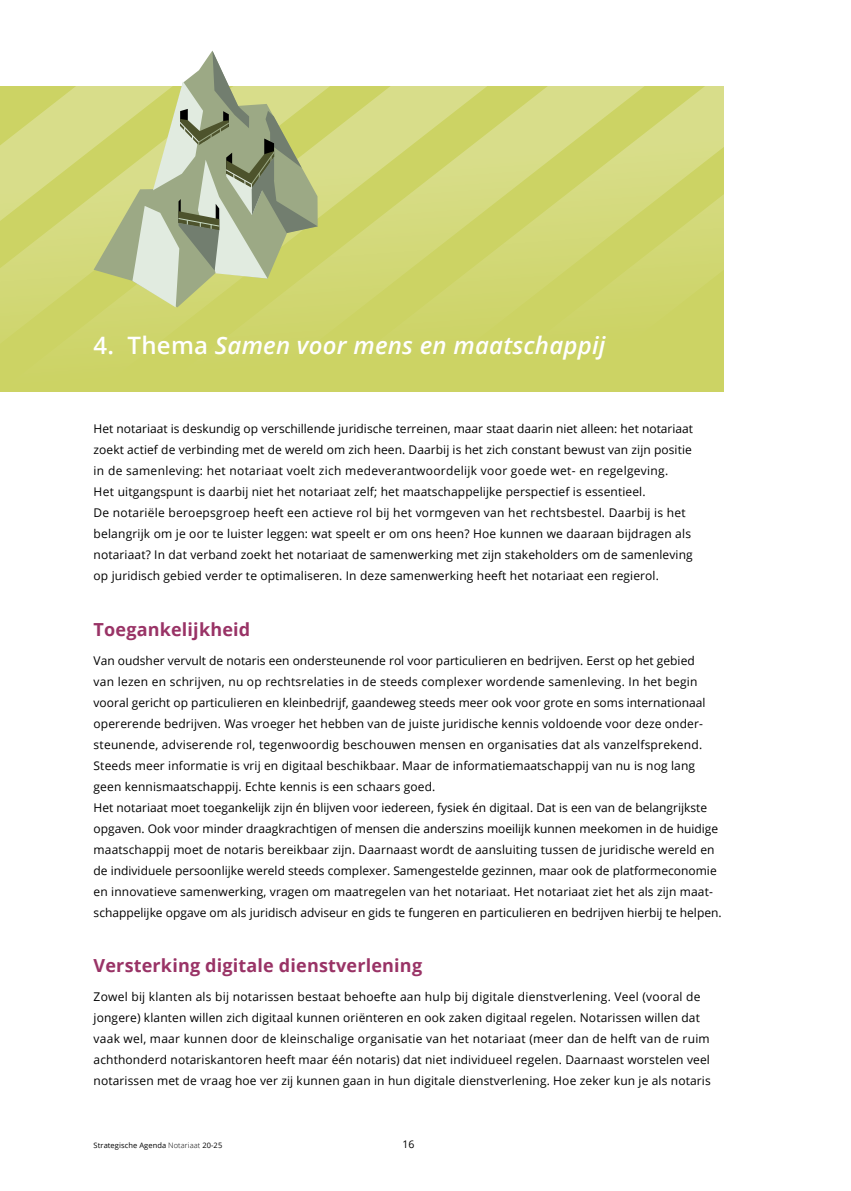
<style>
.page{position:relative;width:851px;height:1191px;background:#fff}
.page>*{position:absolute;margin:0;border:0;box-sizing:border-box;transform-origin:0 0}
.t1{font:italic 600 24px "Open Sans";letter-spacing:.01em;color:#fff}
.t2{font:700 18px "Open Sans";letter-spacing:.01em;color:#936}
.t3{font:12px/21px "Open Sans";letter-spacing:.01em;color:#000}
.t4{font:10.5px "Open Sans";color:#000}
.t5{font:7.5px "Open Sans";letter-spacing:.01em;color:#000}
.s1{font-style:normal}
.s2{font-weight:300}
</style>
<div class="page">
<svg style="left:0;top:86px;width:723px;height:305px;background:#cfd670"></svg>
<svg style="left:94px;top:86px;width:38px;height:221px;background:#c9d07a"></svg>
<svg style="left:132px;top:51px;width:185px;height:256px;background:#bcc599"></svg>
<h1 class="t1" style="left:94px;top:329px;width:513px"><span class="s1">4. Thema</span> Samen voor mens en maatschappij</h1>
<p class="t3" style="left:94px;top:418px;width:601px">Het notariaat is deskundig op verschillende juridische terreinen, maar staat daarin niet alleen: het notariaat zoekt actief de verbinding met de wereld om zich heen. Daarbij is het zich constant bewust van zijn positie in de samenleving: het notariaat voelt zich medeverantwoordelijk voor goede wet- en regelgeving.<br>Het uitgangspunt is daarbij niet het notariaat zelf; het maatschappelijke perspectief is essentieel.<br>De notariële beroepsgroep heeft een actieve rol bij het vormgeven van het rechtsbestel. Daarbij is het belangrijk om je oor te luister leggen: wat speelt er om ons heen? Hoe kunnen we daaraan bijdragen als notariaat? In dat verband zoekt het notariaat de samenwerking met zijn stakeholders om de samenleving op juridisch gebied verder te optimaliseren. In deze samenwerking heeft het notariaat een regierol.</p>
<h2 class="t2" style="left:94px;top:617px;width:158px">Toegankelijkheid</h2>
<p class="t3" style="left:94px;top:649px;width:629px">Van oudsher vervult de notaris een ondersteunende rol voor particulieren en bedrijven. Eerst op het gebied<br>van lezen en schrijven, nu op rechtsrelaties in de steeds complexer wordende samenleving. In het begin vooral gericht op particulieren en kleinbedrijf, gaandeweg steeds meer ook voor grote en soms internationaal opererende bedrijven. Was vroeger het hebben van de juiste juridische kennis voldoende voor deze onder&shy;steunende, adviserende rol, tegenwoordig beschouwen mensen en organisaties dat als vanzelfsprekend.<br>Steeds meer informatie is vrij en digitaal beschikbaar. Maar de informatiemaatschappij van nu is nog lang geen kennismaatschappij. Echte kennis is een schaars goed.<br>Het notariaat moet toegankelijk zijn én blijven voor iedereen, fysiek én digitaal. Dat is een van de belangrijkste opgaven. Ook voor minder draagkrachtigen of mensen die anderszins moeilijk kunnen meekomen in de huidige maatschappij moet de notaris bereikbaar zijn. Daarnaast wordt de aansluiting tussen de juridische wereld en de individuele persoonlijke wereld steeds complexer. Samengestelde gezinnen, maar ook de platformeconomie en innovatieve samenwerking, vragen om maatregelen van het notariaat. Het notariaat ziet het als zijn maat&shy;schappelijke opgave om als juridisch adviseur en gids te fungeren en particulieren en bedrijven hierbij te helpen.</p>
<h2 class="t2" style="left:94px;top:953px;width:330px">Versterking digitale dienstverlening</h2>
<p class="t3" style="left:94px;top:985px;width:618px">Zowel bij klanten als bij notarissen bestaat behoefte aan hulp bij digitale dienstverlening. Veel (vooral de jongere) klanten willen zich digitaal kunnen oriënteren en ook zaken digitaal regelen. Notarissen willen dat vaak wel, maar kunnen door de kleinschalige organisatie van het notariaat (meer dan de helft van de ruim achthonderd notariskantoren heeft maar één notaris) dat niet individueel regelen. Daarnaast worstelen veel notarissen met de vraag hoe ver zij kunnen gaan in hun digitale dienstverlening. Hoe zeker kun je als notaris</p>
<p class="t5" style="left:94px;top:1139px;width:130px">Strategische Agenda <span class="s2">Notariaat</span> 20-25</p>
<p class="t4" style="left:402px;top:1136px;width:14px">16</p>
</div>
